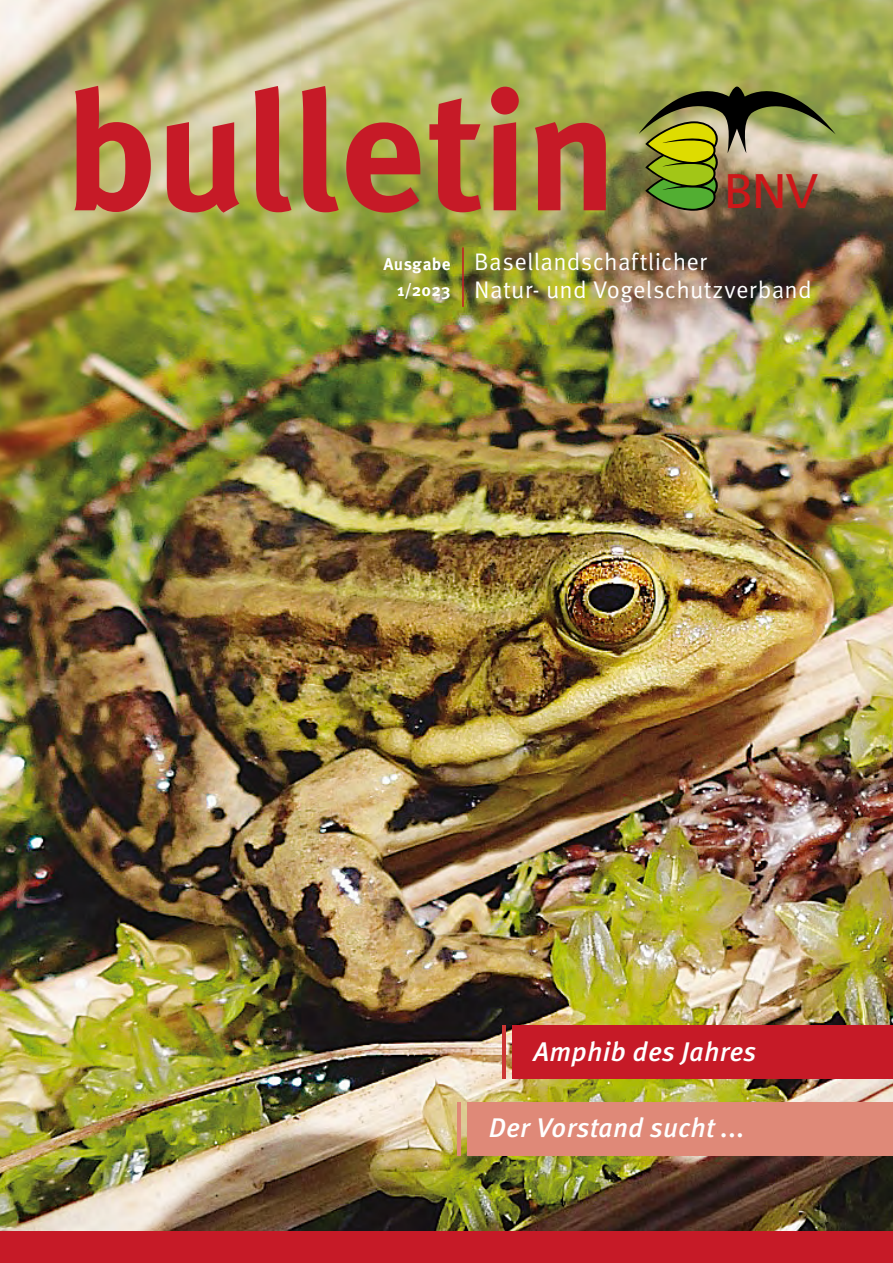
<style>
.page{position:relative;width:893px;height:1263px;background:#fff}
.page>*{position:absolute;margin:0;border:0;box-sizing:border-box;transform-origin:0 0}
.t1{font:48.45px "Frutiger";color:#cd1719}
.t2{font:italic 500 27px "Meta OT";letter-spacing:.01em;color:#fff}
.t3{font:24px/28.5px "Meta OT";letter-spacing:.01em;color:#fff}
.t4{font:700 17.1px/25.7px "Meta OT";letter-spacing:.015em;color:#fff;text-align:right}
</style>
<div class="page">
<img style="left:0;top:310px;width:893px;height:921px">
<img style="left:0;top:0;width:893px;height:310px">
<div style="left:0;top:1231px;width:893px;height:32px;background:#c61a27"></div>
<div style="left:512px;top:1026px;width:381px;height:53px;background:#c61a27"></div>
<hr style="left:502px;top:1026px;width:3px;height:53px;background:#cb3634">
<div style="left:468px;top:1102px;width:425px;height:53px;background:#df8978"></div>
<hr style="left:458px;top:1102px;width:3px;height:53px;background:#df8978">
<img style="left:639px;top:86px;width:197px;height:125px">
<svg style="left:74px;top:86px;width:532px;height:127px;background:#ba714a"></svg>
<hr style="left:462px;top:247px;width:2px;height:60px;background:#c61a27">
<h1 class="t1" style="left:724px;top:163px;width:96px">BNV</h1>
<p class="t4" style="left:383px;top:252px;width:69px">Ausgabe<br>1/2023</p>
<p class="t3" style="left:474px;top:247px;width:339px">Basellandschaftlicher<br>Natur- und Vogelschutzverband</p>
<p class="t2" style="left:533px;top:1035px;width:225px">Amphib des Jahres</p>
<p class="t2" style="left:489px;top:1111px;width:258px">Der Vorstand sucht ...</p>
</div>
